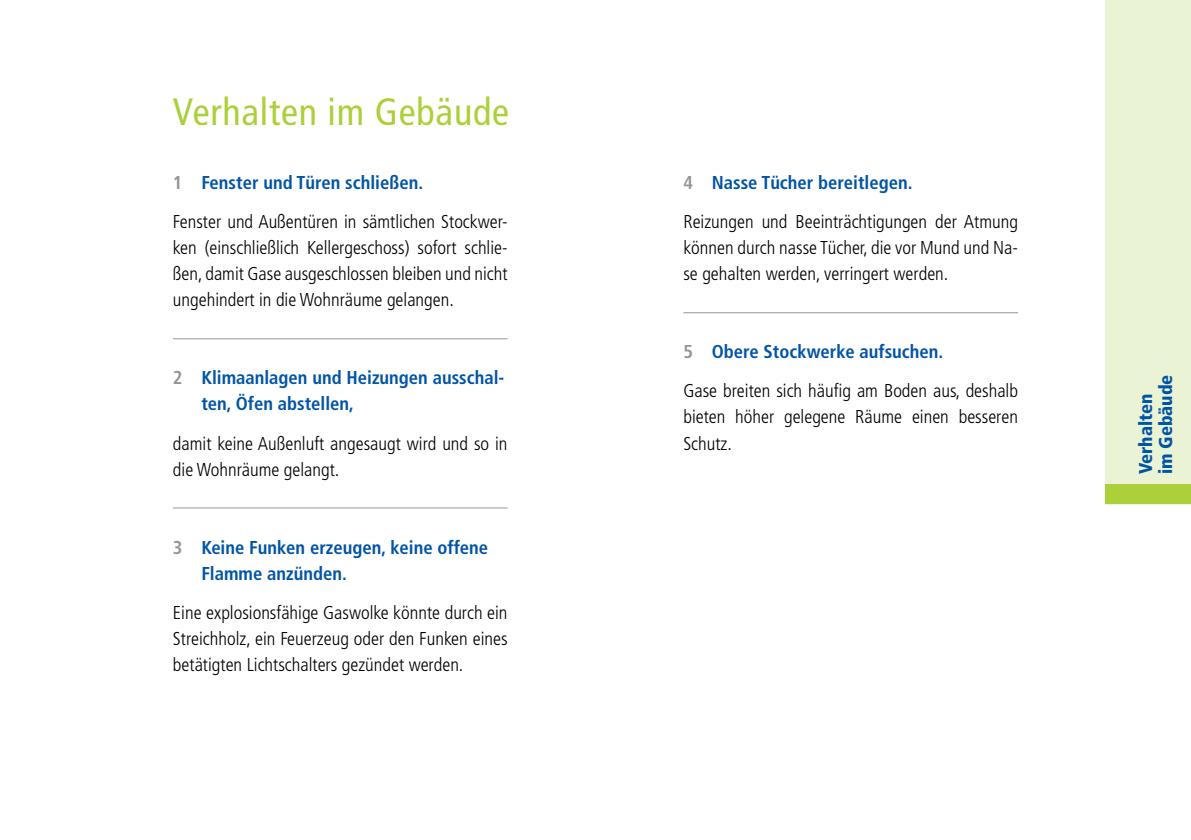
<style>
.page{position:relative;width:1191px;height:840px;background:#fff}
.page>*{position:absolute;margin:0;border:0;box-sizing:border-box;transform-origin:0 0}
.t1{font:condensed 38px "Frutiger";letter-spacing:.02em;color:#abd03a}
.t2{font:300 condensed 18.6px/26px "Frutiger";color:#000}
.t3{font:700 condensed 18.6px/26px "Frutiger";color:#0054a6}
.t4{font:900 condensed 18.6px/20px "Frutiger";color:#0054a6}
.s1{font-weight:700;color:#939598}
.s2{font-weight:700;color:#0054a6}
.s3{color:#939598}
</style>
<div class="page">
<hr style="left:683px;top:312px;width:335px;height:1px;background:#939598">
<hr style="left:173px;top:338px;width:334px;height:1px;background:#939598">
<hr style="left:173px;top:507px;width:334px;height:1px;background:#939598">
<div style="left:1106px;top:0;width:85px;height:503px;background:#ebf3d5"></div>
<div style="left:1106px;top:484px;width:85px;height:19px;background:#abd03a"></div>
<h1 class="t1" style="left:173px;top:89px;width:337px">Verhalten im Gebäude</h1>
<p class="t2" style="left:173px;top:163px;width:336px;line-height:39px"><span class="s1">1</span> <span class="s2">Fenster und Türen schließen.<br></span>Fenster und Außentüren in sämtlichen Stockwer-</p>
<p class="t2" style="left:173px;top:235px;width:336px;text-align:justify">ken (einschließlich Kellergeschoss) sofort schlie&shy;ßen, damit Gase ausgeschlossen bleiben und nicht ungehindert in die Wohnräume gelangen.</p>
<p class="t3" style="left:201px;top:365px;width:304px;text-indent:-28px"><span class="s3">2</span> Klimaanlagen und Heizungen ausschal&shy;ten, Öfen abstellen,</p>
<p class="t2" style="left:173px;top:430px;width:336px">damit keine Außenluft angesaugt wird und so in die Wohnräume gelangt.</p>
<p class="t3" style="left:201px;top:534px;width:288px;text-indent:-28px"><span class="s3">3</span> Keine Funken erzeugen, keine offene<br>Flamme anzünden.</p>
<p class="t2" style="left:173px;top:599px;width:336px;text-align:justify">Eine explosionsfähige Gaswolke könnte durch ein Streichholz, ein Feuerzeug oder den Funken eines betätigten Lichtschalters gezündet werden.</p>
<p class="t2" style="left:683px;top:163px;width:336px;line-height:39px"><span class="s1">4</span> <span class="s2">Nasse Tücher bereitlegen.<br></span>Reizungen und Beeinträchtigungen der Atmung</p>
<p class="t2" style="left:683px;top:235px;width:336px">können durch nasse Tücher, die vor Mund und Na&shy;se gehalten werden, verringert werden.</p>
<p class="t2" style="left:683px;top:332px;width:336px;line-height:39px"><span class="s1">5</span> <span class="s2">Obere Stockwerke aufsuchen.<br></span>Gase breiten sich häufig am Boden aus, deshalb</p>
<p class="t2" style="left:683px;top:404px;width:336px">bieten höher gelegene Räume einen besseren<br>Schutz.</p>
<p class="t4" style="left:1135px;top:474px;width:101px;rotate:-90deg">Verhalten im Gebäude</p>
</div>
